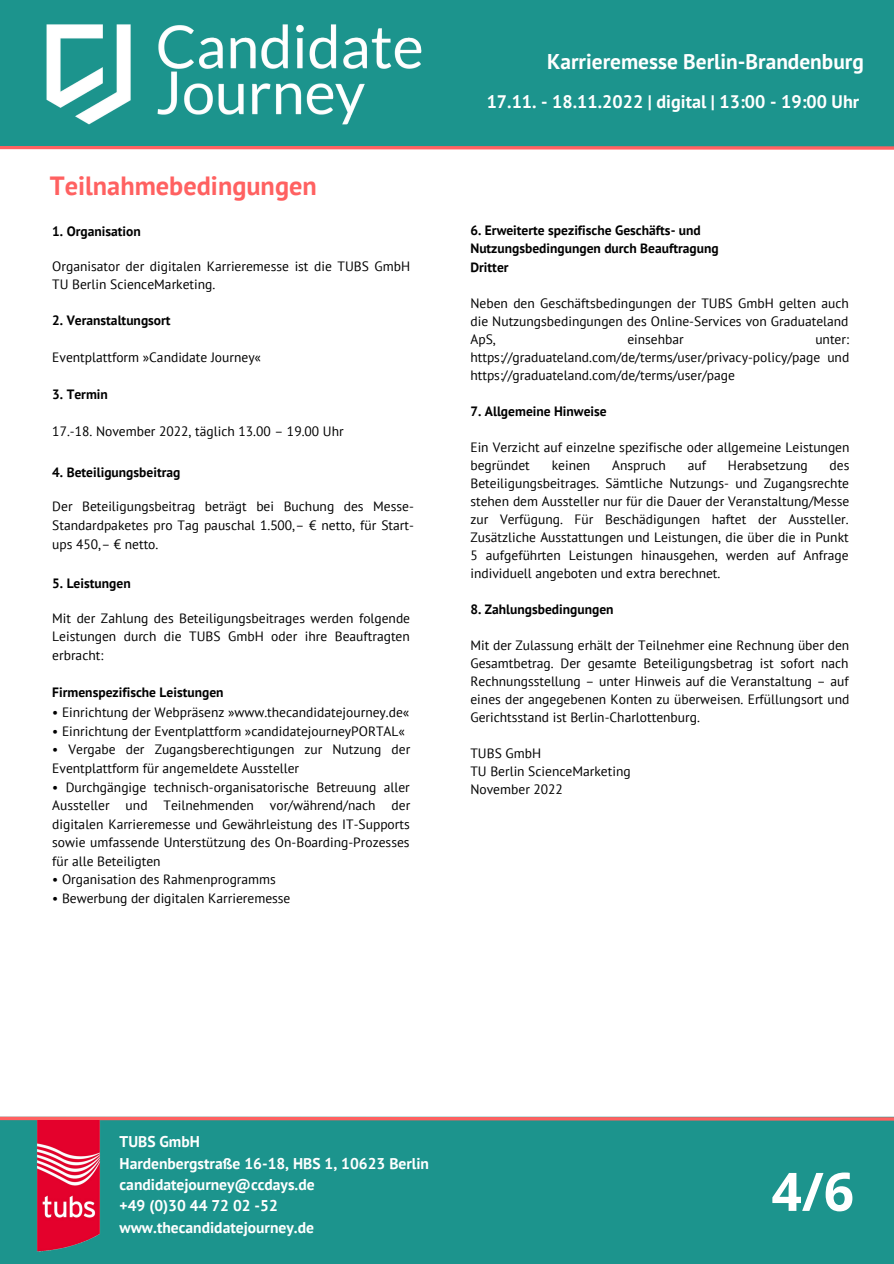
<style>
.page{position:relative;width:894px;height:1264px;background:#fff}
.page>*{position:absolute;margin:0;border:0;box-sizing:border-box;transform-origin:0 0}
.t1{font:700 53.1px "Open Sans";color:#fff}
.t2{font:700 26.25px "PT Sans";color:#ff6161}
.t3{font:700 21.3px "PT Sans";color:#fff}
.t4{font:700 18.15px "PT Sans";color:#fff}
.t5{font:700 15.6px "PT Sans";color:#fff}
.t6{font:13.5px/18px "PT Sans";color:#000;text-align:justify}
.t7{font:700 13.5px "PT Sans";color:#000}
.s1{font-family:"Segoe UI"}
</style>
<div class="page">
<svg style="left:0;top:146px;width:893px;height:4px;background:#f97777"></svg>
<div style="left:0;top:1116px;width:893px;height:147px;background:#1c948d"></div>
<svg style="left:0;top:1116px;width:893px;height:5px;background:#d97f7e"></svg>
<div style="left:0;top:0;width:893px;height:146px;background:#1c948d"></div>
<img style="left:46px;top:24px;width:376px;height:101px">
<img style="left:3px;top:1120px;width:132px;height:132px">
<p class="t2" style="left:50px;top:168px;width:268px">Teilnahmebedingungen</p>
<p class="t7" style="left:52px;top:222px;width:90px">1. Organisation</p>
<p class="t6" style="left:52px;top:256px;width:359px;line-height:18.5px">Organisator der digitalen Karrieremesse ist die TUBS GmbH<br>TU Berlin ScienceMarketing.</p>
<p class="t7" style="left:52px;top:311px;width:120px">2. Veranstaltungsort</p>
<p class="t6" style="left:52px;top:348px;width:210px">Eventplattform »Candidate Journey«</p>
<p class="t7" style="left:52px;top:385px;width:57px">3. Termin</p>
<p class="t6" style="left:52px;top:422px;width:293px">17.-18. November 2022, täglich 13.00 – 19.00 Uhr</p>
<p class="t7" style="left:52px;top:463px;width:130px">4. Beteiligungsbeitrag</p>
<p class="t6" style="left:52px;top:497px;width:363px;line-height:18.5px">Der Beteiligungsbeitrag beträgt bei Buchung des Messe-Standardpaketes pro Tag pauschal 1.<span class="s1">50</span>0,– € netto, für Start&shy;ups 450,– € netto.</p>
<p class="t7" style="left:52px;top:574px;width:80px">5. Leistungen</p>
<p class="t6" style="left:52px;top:608px;width:359px;line-height:18.5px">Mit der Zahlung des Beteiligungsbeitrages werden folgende Leistungen durch die TUBS GmbH oder ihre Beauftragten erbracht:</p>
<p class="t7" style="left:52px;top:683px;width:173px">Firmenspezifische Leistungen</p>
<p class="t6" style="left:52px;top:703px;width:358px">• Einrichtung der Webpräsenz »www.thecandidatejourney.de«</p>
<p class="t6" style="left:52px;top:722px;width:354px">• Einrichtung der Eventplattform »candidatejourneyPORTAL«</p>
<p class="t6" style="left:52px;top:740px;width:359px;line-height:18.5px">• Vergabe der Zugangsberechtigungen zur Nutzung der<br>Eventplattform für angemeldete Aussteller</p>
<p class="t6" style="left:52px;top:777px;width:359px;line-height:18.5px">• Durchgängige technisch-organisatorische Betreuung aller Aussteller und Teilnehmenden vor/während/nach der digitalen Karrieremesse und Gewährleistung des IT-Supports sowie umfassende Unterstützung des On-Boarding-Prozesses für alle Beteiligten</p>
<p class="t6" style="left:52px;top:870px;width:225px">• Organisation des Rahmenprogramms</p>
<p class="t6" style="left:52px;top:888px;width:239px">• Bewerbung der digitalen Karrieremesse</p>
<p class="t3" style="left:547px;top:48px;width:318px">Karrieremesse Berlin-Brandenburg</p>
<p class="t4" style="left:482px;top:92px;width:374px">17.11. - 18.11.2022 | digital | 13:00 - 19:00 Uhr</p>
<p class="t7" style="left:470px;top:222px;width:232px">6. Erweiterte spezifische Geschäfts- und</p>
<p class="t7" style="left:470px;top:240px;width:250px">Nutzungsbedingungen durch Beauftragung</p>
<p class="t7" style="left:470px;top:258px;width:40px">Dritter</p>
<p class="t6" style="left:470px;top:293px;width:380px">Neben den Geschäftsbedingungen der TUBS GmbH gelten auch die Nutzungsbedingungen des Online-Services von Graduateland ApS,</p>
<p class="t6" style="left:627px;top:329px;width:58px">einsehbar</p>
<p class="t6" style="left:470px;top:329px;width:380px;text-indent:345px">unter: https://graduateland.com/de/terms/user/privacy-policy/page und https://graduateland.com/de/terms/user/page</p>
<p class="t7" style="left:470px;top:402px;width:138px">7. Allgemeine Hinweise</p>
<p class="t6" style="left:470px;top:438px;width:380px">Ein Verzicht auf einzelne spezifische oder allgemeine Leistungen begründet</p>
<p class="t6" style="left:551px;top:456px;width:40px">keinen</p>
<p class="t6" style="left:612px;top:456px;width:55px">Anspruch</p>
<p class="t6" style="left:687px;top:456px;width:20px">auf</p>
<p class="t6" style="left:727px;top:456px;width:81px">Herabsetzung</p>
<p class="t6" style="left:470px;top:456px;width:380px;text-indent:359px">des Beteiligungsbeitrages. Sämtliche Nutzungs- und Zugangsrechte stehen dem Aussteller nur für die Dauer der Veranstaltung/Messe zur Verfügung. Für Beschädigungen haftet der Aussteller.<br>Zusätzliche Ausstattungen und Leistungen, die über die in Punkt 5 aufgeführten Leistungen hinausgehen, werden auf Anfrage individuell angeboten und extra berechnet.</p>
<p class="t7" style="left:470px;top:600px;width:145px">8. Zahlungsbedingungen</p>
<p class="t6" style="left:470px;top:636px;width:380px">Mit der Zulassung erhält der Teilnehmer eine Rechnung über den Gesamtbetrag. Der gesamte Beteiligungsbetrag ist sofort nach Rechnungsstellung – unter Hinweis auf die Veranstaltung – auf eines der angegebenen Konten zu überweisen. Erfüllungsort und Gerichtsstand ist Berlin-Charlottenburg.</p>
<p class="t6" style="left:470px;top:744px;width:72px">TUBS GmbH</p>
<p class="t6" style="left:470px;top:762px;width:162px">TU Berlin ScienceMarketing</p>
<p class="t6" style="left:470px;top:780px;width:94px">November 2022</p>
<p class="t5" style="left:119px;top:1131px;width:82px">TUBS GmbH</p>
<p class="t5" style="left:119px;top:1152px;width:311px">Hardenbergstraße 16-18, HBS 1, 10623 Berlin</p>
<p class="t5" style="left:119px;top:1174px;width:197px">candidatejourney@ccdays.de</p>
<p class="t5" style="left:119px;top:1195px;width:160px">+49 (0)30 44 72 02 -52</p>
<p class="t5" style="left:119px;top:1216px;width:196px">www.thecandidatejourney.de</p>
<p class="t1" style="left:771px;top:1154px;width:84px">4/6</p>
</div>
